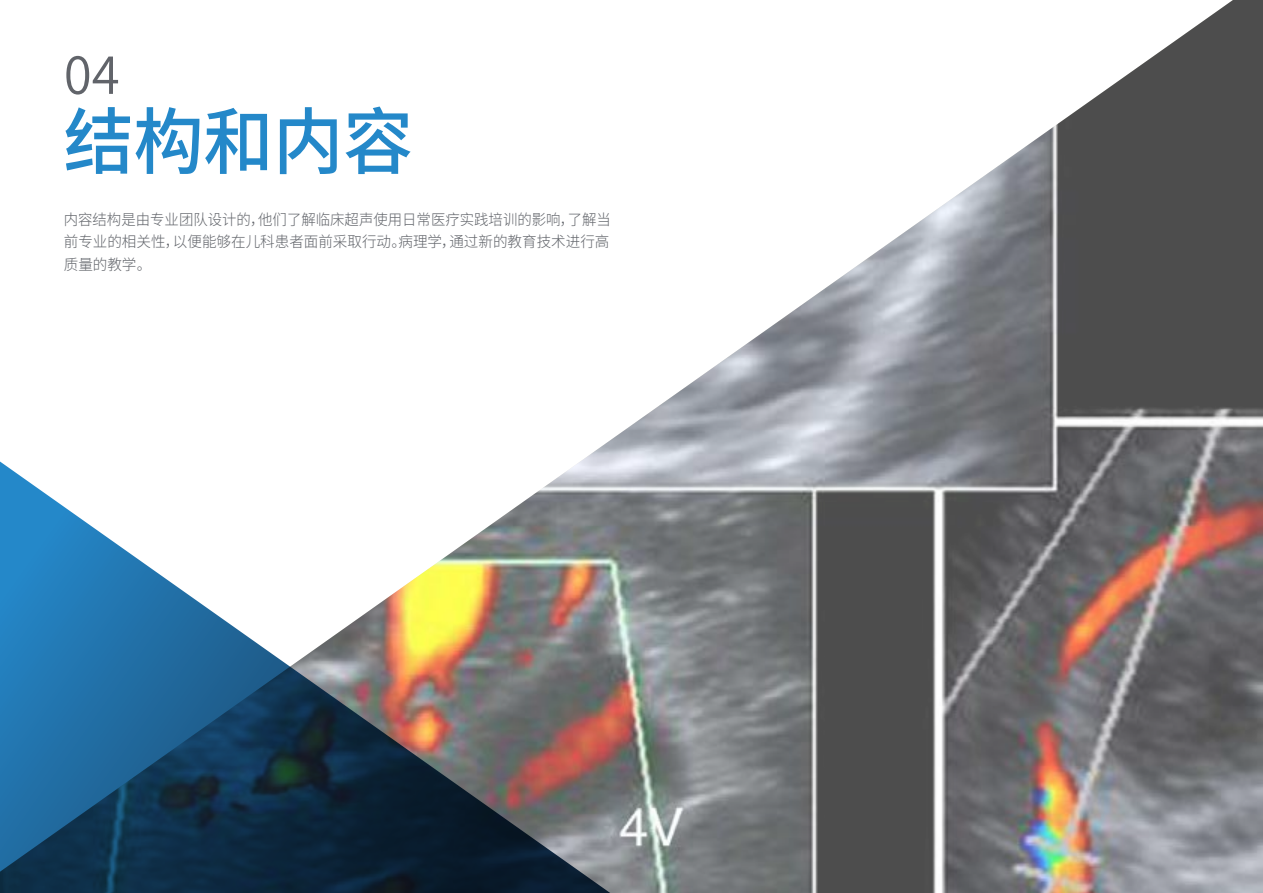
<style>
.page{position:relative;width:1263px;height:893px;background:#fff}
.page>*{position:absolute;margin:0;border:0;box-sizing:border-box;transform-origin:0 0}
.t1{font:500 72px "Source Han Sans CN";color:#2488c9}
.t2{font:52.5px "Source Han Sans CN";color:#61646a}
.t3{font:300 15px/22.5px "Source Han Sans CN";color:#61646a;text-align:justify;scale:.96 1}
</style>
<div class="page">
<img style="left:602px;top:0;width:661px;height:893px">
<svg style="left:0;top:446px;width:640px;height:447px"></svg>
<h2 class="t2" style="left:64px;top:45px;width:57px">04</h2>
<h1 class="t1" style="left:64px;top:101px;width:351px">结构和内容</h1>
<p class="t3" style="left:64px;top:208px;width:572px">内容结构是由专业团队设计的，他们了解临床超声使用日常医疗实践培训的影响，了解当前专业的相关性，以便能够在儿科患者面前采取行动。病理学，通过新的教育技术进行高质量的教学。</p>
</div>
